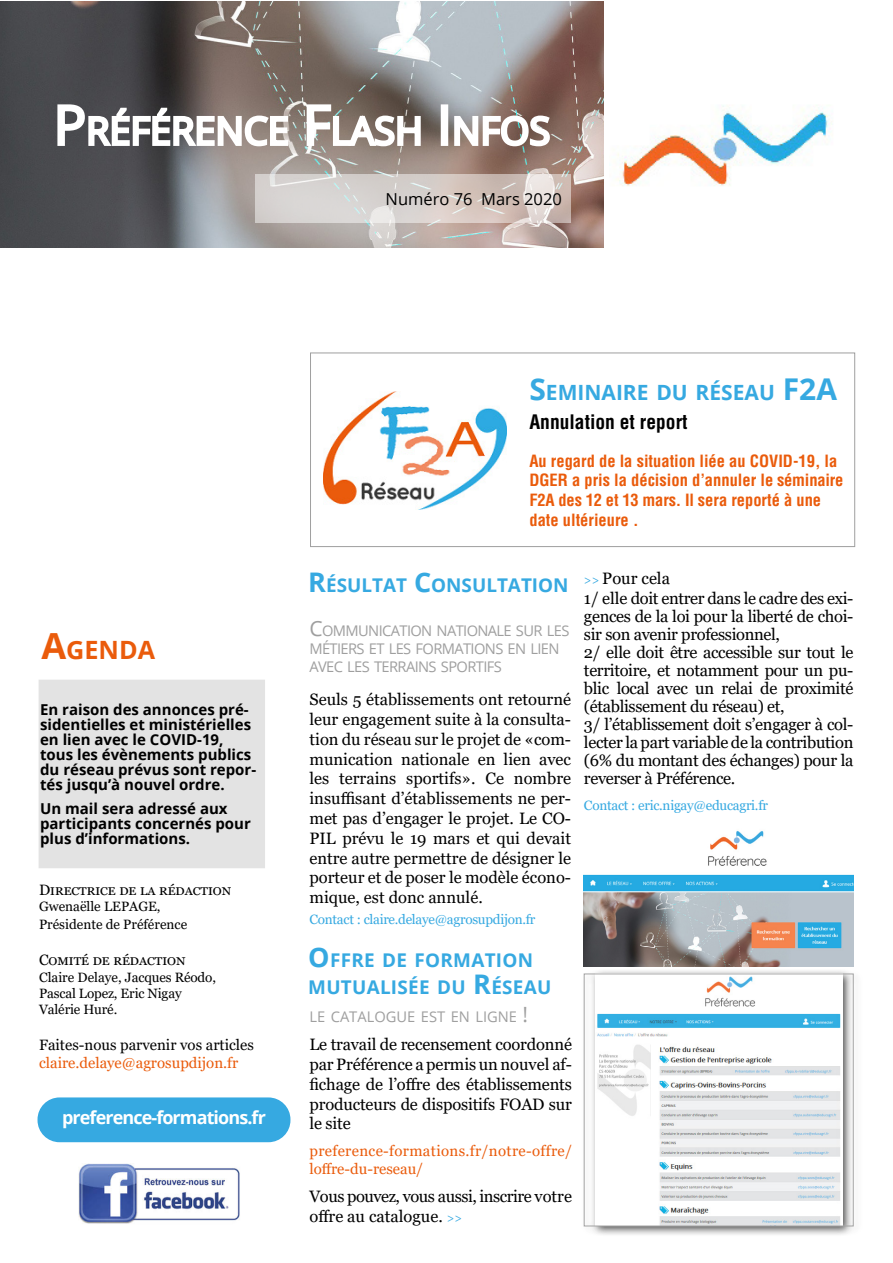
<style>
.page{position:relative;width:893px;height:1263px;background:#fff}
.page>*{position:absolute;margin:0;border:0;box-sizing:border-box;transform-origin:0 0}
.t1{font:37.8px "Open Sans";color:#fff}
.t2{font:700 25.2px "Open Sans";color:#ea5b0b}
.t3{font:700 21px "Open Sans";color:#36a9e1}
.t4{font:700 condensed 19.5px "Helvetica LT Std";color:#000}
.t5{font:700 18.9px/27px "Open Sans";letter-spacing:.015em;color:#36a9e1}
.t6{font:700 18px "Open Sans";letter-spacing:-.05em;color:#fff}
.t7{font:16.5px/19.8px "Georgia";letter-spacing:-.02em;color:#000}
.t8{font:700 condensed 16.5px/19.8px "Helvetica LT Std";color:#ea5b0b}
.t9{font:16.5px "Open Sans";color:#000}
.t10{font:700 15px/15px "Open Sans";color:#000}
.t11{font:15px/18px "Georgia";letter-spacing:.02em;color:#ea5b0b}
.t12{font:15px "Georgia";color:#000}
.t13{font:15px "Georgia";color:#ea5b0b}
.t14{font:15px "Georgia";letter-spacing:.16em;color:#000}
.t15{font:15px "Georgia";letter-spacing:.11em;color:#000}
.t16{font:14.7px/18px "Open Sans";letter-spacing:-.045em;color:#9f9f9f}
.t17{font:14.7px "Open Sans";color:#9f9f9f}
.t18{font:13.5px/16.2px "Georgia";color:#000}
.t19{font:13.5px "Georgia";letter-spacing:-.02em;color:#36a9e1}
.s1{font-size:54px}
.s2{font-size:36px}
.s3{font-size:30px}
.s4{font-size:27px}
.s5{font-size:21px}
.s6{font-size:12px;color:#36a9e1}
</style>
<div class="page">
<img style="left:616px;top:105px;width:216px;height:81px">
<img style="left:0;top:1px;width:604px;height:247px">
<div style="left:310px;top:353px;width:545px;height:194px;border:1px solid #9f9f9f"></div>
<img style="left:78px;top:1163px;width:162px;height:61px">
<div style="left:38px;top:1098px;width:252px;height:43px;background:#36a9e1;border-radius:21px"></div>
<div style="left:38px;top:1097px;width:252px;height:45px;border:2px solid #36a9e1;border-radius:21px"></div>
<img style="left:323px;top:391px;width:183px;height:118px">
<div style="left:579px;top:969px;width:286px;height:268px;background:#000;opacity:.74"></div>
<img style="left:595px;top:976px;width:247px;height:248px">
<div style="left:584px;top:974px;width:269px;height:252px;border:1px solid #9f9f9f"></div>
<img style="left:584px;top:831px;width:269px;height:136px">
<div style="left:39px;top:680px;width:225px;height:187px;background:#e3e3e3"></div>
<div style="left:39px;top:680px;width:226px;height:188px;border:2px solid #e3e3e3"></div>
<svg style="left:255px;top:174px;width:315px;height:49px;background:#d7cfcb"></svg>
<h1 class="t1" style="left:54px;top:105px;width:498px"><span class="s1">P</span>RÉFÉRENCE <span class="s1">F</span>LASH <span class="s1">I</span>NFOS</h1>
<p class="t9" style="left:386px;top:188px;width:178px">Numéro 76 Mars 2020</p>
<h2 class="t2" style="left:41px;top:632px;width:115px"><span class="s2">A</span>GENDA</h2>
<p class="t10" style="left:40px;top:702px;width:218px">En raison des annonces pré&shy;sidentielles et ministérielles en lien avec le COVID-19, tous les évènements publics du réseau prévus sont repor&shy;tés jusqu’à nouvel ordre.</p>
<p class="t10" style="left:40px;top:800px;width:212px">Un mail sera adressé aux participants concernés pour plus d’informations.</p>
<p class="t14" style="left:39px;top:881px;width:193px">Directrice de la rédaction</p>
<p class="t18" style="left:39px;top:898px;width:150px;line-height:18px">Gwenaëlle LEPAGE,<br>Présidente de Préférence</p>
<p class="t15" style="left:39px;top:951px;width:148px">Comité de rédaction</p>
<p class="t18" style="left:39px;top:969px;width:179px">Claire Delaye, Jacques Réodo,<br>Pascal Lopez, Eric Nigay<br>Valérie Huré.</p>
<p class="t12" style="left:39px;top:1036px;width:216px">Faites-nous parvenir vos articles</p>
<p class="t13" style="left:39px;top:1054px;width:201px">claire.delaye@agrosupdijon.fr</p>
<p class="t6" style="left:62px;top:1104px;width:205px">preference-formations.fr</p>
<p class="t3" style="left:529px;top:378px;width:309px"><span class="s3">S</span>EMINAIRE DU RÉSEAU <span class="s3">F2A</span></p>
<p class="t4" style="left:529px;top:410px;width:160px">Annulation et report</p>
<p class="t8" style="left:529px;top:450px;width:316px">Au regard de la situation liée au COVID-19, la DGER a pris la décision d’annuler le séminaire F2A des 12 et 13 mars. Il sera reporté à une date ultérieure .</p>
<p class="t5" style="left:308px;top:571px;width:262px"><span class="s4">R</span>ÉSULTAT <span class="s4">C</span>ONSULTATION</p>
<p class="t16" style="left:309px;top:622px;width:261px"><span class="s5">C</span>OMMUNICATION NATIONALE SUR LES<br>MÉTIERS ET LES FORMATIONS EN LIEN<br>AVEC LES TERRAINS SPORTIFS</p>
<p class="t7" style="left:309px;top:690px;width:263px;text-align:justify">Seuls 5 établissements ont retourné leur engagement suite à la consulta&shy;tion du réseau sur le projet de «com&shy;munication nationale en lien avec les terrains sportifs». Ce nombre insuffisant d’établissements ne per&shy;met pas d’engager le projet. Le CO-PIL prévu le 19 mars et qui devait entre autre permettre de désigner le porteur et de poser le modèle écono&shy;mique, est donc annulé.</p>
<p class="t19" style="left:309px;top:911px;width:227px">Contact : claire.delaye@agrosupdijon.fr</p>
<p class="t5" style="left:308px;top:946px;width:245px"><span class="s4">O</span>FFRE DE FORMATION<br>MUTUALISÉE DU <span class="s4">R</span>ÉSEAU</p>
<p class="t17" style="left:309px;top:1006px;width:220px">LE CATALOGUE EST EN LIGNE <span class="s5">!</span></p>
<p class="t7" style="left:309px;top:1035px;width:264px;text-align:justify">Le travail de recensement coordonné par Préférence a permis un nouvel af&shy;fichage de l’offre des établissements producteurs de dispositifs FOAD sur le site</p>
<p class="t11" style="left:309px;top:1142px;width:264px">preference-formations.fr/notre-offre/ loffre-du-reseau/</p>
<p class="t7" style="left:309px;top:1187px;width:264px">Vous pouvez, vous aussi, inscrire votre offre au catalogue. <span class="s6">&gt;&gt;</span></p>
<p class="t7" style="left:584px;top:568px;width:271px"><span class="s6">&gt;&gt;</span> Pour cela<br>1/ elle doit entrer dans le cadre des exi-</p>
<p class="t7" style="left:584px;top:607px;width:271px;line-height:18px">gences de la loi pour la liberté de choi&shy;sir son avenir professionnel,<br>2/ elle doit être accessible sur tout le territoire, et notamment pour un pu&shy;blic local avec un relai de proximité (établissement du réseau) et,<br>3/ l’établissement doit s’engager à col&shy;lecter la part variable de la contribution (6% du montant des échanges) pour la reverser à Préférence.</p>
<p class="t19" style="left:584px;top:797px;width:186px">Contact : eric.nigay@educagri.fr</p>
</div>
